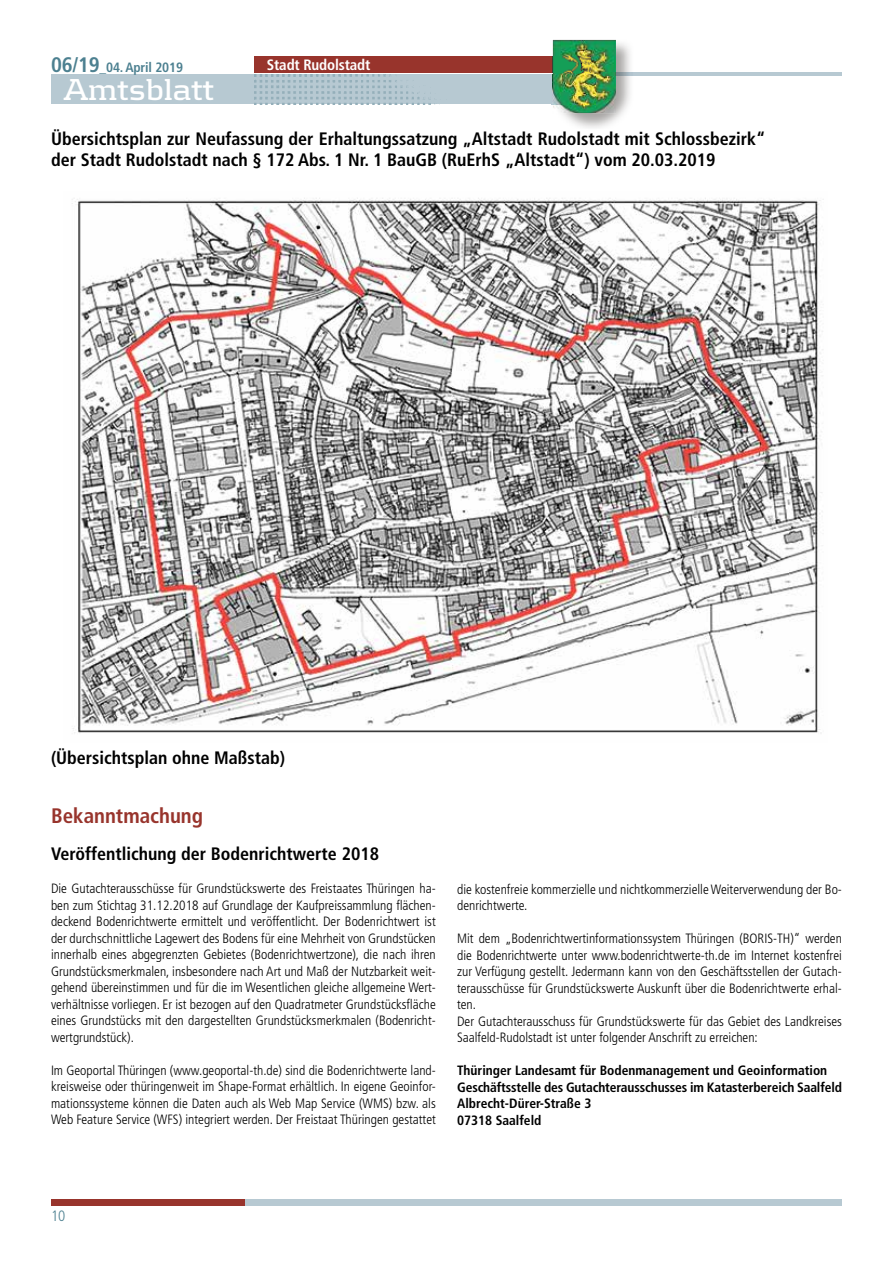
<style>
.page{position:relative;width:893px;height:1263px;background:#fff}
.page>*{position:absolute;margin:0;border:0;box-sizing:border-box;transform-origin:0 0}
.t1{font:700 31.5px "Kontrapunkt";letter-spacing:-.01em;color:#fff}
.t2{font:700 condensed 21px "Frutiger LT Std";color:#98342c}
.t3{font:700 condensed 18px/21px "Frutiger LT Std";color:#000}
.t4{font:700 condensed 15px "Frutiger LT Std";letter-spacing:-.01em;color:#fff}
.t5{font:300 condensed 15px "Frutiger LT Std";color:#4c8090}
.t6{font:300 condensed 13.5px/16.5px "Frutiger LT Std";color:#000;text-align:justify}
.t7{font:700 condensed 13.5px/16.5px "Frutiger LT Std";color:#000}
.t8{font:700 condensed 13.5px "Frutiger LT Std";letter-spacing:-.01em;color:#4c8090}
.s1{font-size:21px}
</style>
<div class="page">
<div style="left:242px;top:1199px;width:600px;height:6px;background:#b7c9d2"></div>
<div style="left:51px;top:1199px;width:193px;height:6px;background:#98342c"></div>
<img style="left:72px;top:198px;width:752px;height:536px">
<div style="left:51px;top:74px;width:544px;height:30px;background:#b7c9d2"></div>
<hr style="left:604px;top:72px;width:238px;height:3px;background:#b7c9d2">
<img style="left:254px;top:74px;width:181px;height:30px">
<div style="left:254px;top:56px;width:336px;height:16px;background:#98342c"></div>
<img style="left:551px;top:39px;width:83px;height:89px">
<img style="left:551px;top:74px;width:2px;height:30px">
<img style="left:616px;top:72px;width:18px;height:3px">
<svg style="left:551px;top:56px;width:2px;height:16px"></svg>
<img style="left:553px;top:40px;width:63px;height:73px">
<svg style="left:604px;top:72px;width:12px;height:3px"></svg>
<img style="left:553px;top:56px;width:37px;height:16px">
<p class="t8" style="left:51px;top:59px;width:134px"><span class="s1">06/19</span>_04. April 2019</p>
<p class="t4" style="left:267px;top:56px;width:105px">Stadt Rudolstadt</p>
<h1 class="t1" style="left:64px;top:71px;width:153px">Amtsblatt</h1>
<h3 class="t3" style="left:51px;top:129px;width:716px">Übersichtsplan zur Neufassung der Erhaltungssatzung „Altstadt Rudolstadt mit Schlossbezirk“ der Stadt Rudolstadt nach § 172 Abs. 1 Nr. 1 BauGB (RuErhS „Altstadt“) vom 20.03.2019</h3>
<h3 class="t3" style="left:51px;top:747px;width:236px">(Übersichtsplan ohne Maßstab)</h3>
<h2 class="t2" style="left:51px;top:803px;width:154px">Bekanntmachung</h2>
<h3 class="t3" style="left:51px;top:843px;width:330px">Veröffentlichung der Bodenrichtwerte 2018</h3>
<p class="t6" style="left:51px;top:880px;width:386px">Die Gutachterausschüsse für Grundstückswerte des Freistaates Thüringen ha&shy;ben zum Stichtag 31.12.2018 auf Grundlage der Kaufpreissammlung flächen&shy;deckend Bodenrichtwerte ermittelt und veröffentlicht. Der Bodenrichtwert ist der durchschnittliche Lagewert des Bodens für eine Mehrheit von Grundstücken innerhalb eines abgegrenzten Gebietes (Bodenrichtwertzone), die nach ihren Grundstücksmerkmalen, insbesondere nach Art und Maß der Nutzbarkeit weit&shy;gehend übereinstimmen und für die im Wesentlichen gleiche allgemeine Wert&shy;verhältnisse vorliegen. Er ist bezogen auf den Quadratmeter Grundstücksfläche eines Grundstücks mit den dargestellten Grundstücksmerkmalen (Bodenricht&shy;wertgrundstück).</p>
<p class="t6" style="left:51px;top:1062px;width:386px">Im Geoportal Thüringen (www.geoportal-th.de) sind die Bodenrichtwerte land&shy;kreisweise oder thüringenweit im Shape-Format erhältlich. In eigene Geoinfor&shy;mationssysteme können die Daten auch als Web Map Service (WMS) bzw. als Web Feature Service (WFS) integriert werden. Der Freistaat Thüringen gestattet</p>
<p class="t6" style="left:457px;top:881px;width:386px">die kostenfreie kommerzielle und nichtkommerzielle Weiterverwendung der Bo&shy;denrichtwerte.</p>
<p class="t6" style="left:457px;top:930px;width:386px;text-align:left">Mit dem „Bodenrichtwertinformationssystem Thüringen (BORIS-TH)“ werden die Bodenrichtwerte unter www.bodenrichtwerte-th.de im Internet kostenfrei zur Verfügung gestellt. Jedermann kann von den Geschäftsstellen der Gutach&shy;terausschüsse für Grundstückswerte Auskunft über die Bodenrichtwerte erhal&shy;ten.<br>Der Gutachterausschuss für Grundstückswerte für das Gebiet des Landkreises Saalfeld-Rudolstadt ist unter folgender Anschrift zu erreichen:</p>
<p class="t7" style="left:457px;top:1062px;width:386px">Thüringer Landesamt für Bodenmanagement und Geoinformation Geschäftsstelle des Gutachterausschusses im Katasterbereich Saalfeld Albrecht-Dürer-Straße 3<br>07318 Saalfeld</p>
<p class="t5" style="left:51px;top:1207px;width:16px">10</p>
</div>
